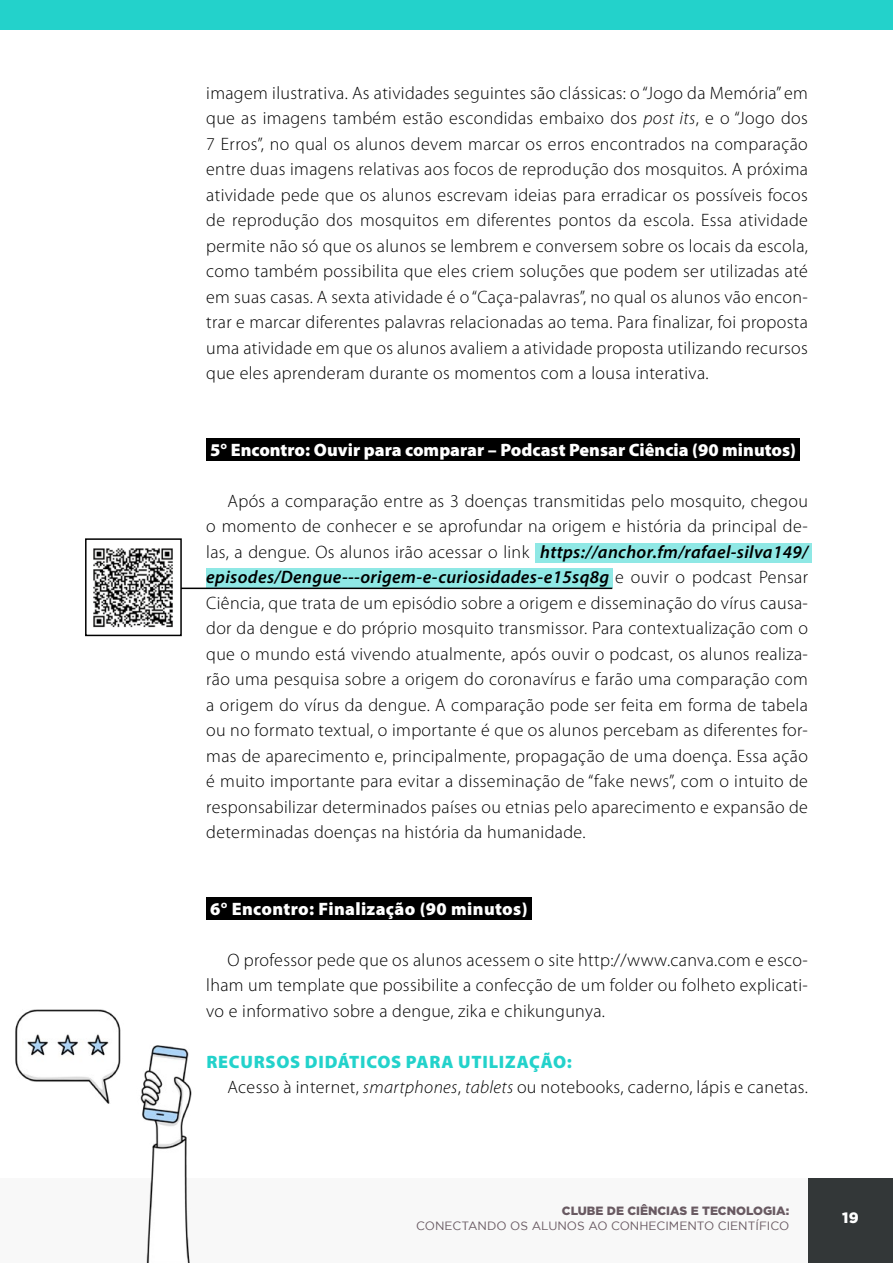
<style>
.page{position:relative;width:893px;height:1263px;background:#fff}
.page>*{position:absolute;margin:0;border:0;box-sizing:border-box;transform-origin:0 0}
.t1{font:300 18px/25.5px "Myriad Pro";letter-spacing:.02em;color:#000;text-align:justify}
.t2{font:900 18px "Myriad Pro";color:#fff}
.t3{font:900 18px "Myriad Pro";letter-spacing:.02em;color:#fff}
.t4{font:900 15px "Gotham";color:#fff}
.t5{font:12px "Gotham";color:#695a62}
.t6{font:900 12px "Gotham";color:#695a62}
.s1{font-style:italic}
.s2{font-weight:600;font-style:italic}
.s3{font-weight:900;color:#23d2cb}
</style>
<div class="page">
<div style="left:0;top:1178px;width:893px;height:85px;background:#f8f8f8"></div>
<div style="left:808px;top:1178px;width:85px;height:85px;background:#333738"></div>
<div style="left:206px;top:438px;width:593px;height:22px;background:#000"></div>
<div style="left:206px;top:568px;width:406px;height:20px;background:#8fe8e5"></div>
<div style="left:536px;top:543px;width:276px;height:19px;background:#8fe8e5"></div>
<img style="left:93px;top:548px;width:80px;height:80px">
<hr style="left:181px;top:588px;width:431px;height:1px;background:#000">
<div style="left:85px;top:538px;width:97px;height:98px;border:2px solid #000"></div>
<img style="left:15px;top:1009px;width:177px;height:254px">
<div style="left:206px;top:897px;width:325px;height:22px;background:#000"></div>
<div style="left:0;top:0;width:893px;height:30px;background:#23d2cb"></div>
<p class="t1" style="left:206px;top:80px;width:603px">imagem ilustrativa. As atividades seguintes são clássicas: o “Jogo da Memória” em que as imagens também estão escondidas embaixo dos <span class="s1">post its</span>, e o “Jogo dos 7 Erros”, no qual os alunos devem marcar os erros encontrados na comparação entre duas imagens relativas aos focos de reprodução dos mosquitos. A próxima atividade pede que os alunos escrevam ideias para erradicar os possíveis focos de reprodução dos mosquitos em diferentes pontos da escola. Essa atividade permite não só que os alunos se lembrem e conversem sobre os locais da escola, como também possibilita que eles criem soluções que podem ser utilizadas até em suas casas. A sexta atividade é o “Caça-palavras”, no qual os alunos vão encon&shy;trar e marcar diferentes palavras relacionadas ao tema. Para finalizar, foi proposta uma atividade em que os alunos avaliem a atividade proposta utilizando recursos que eles aprenderam durante os momentos com a lousa interativa.</p>
<p class="t2" style="left:210px;top:439px;width:587px">5° Encontro: Ouvir para comparar – Podcast Pensar Ciência (90 minutos)</p>
<p class="t1" style="left:206px;top:488px;width:603px;text-indent:21px">Após a comparação entre as 3 doenças transmitidas pelo mosquito, chegou o momento de conhecer e se aprofundar na origem e história da principal de&shy;las, a dengue. Os alunos irão acessar o link <span class="s2">https://anchor.fm/rafael-silva149/ episodes/Dengue---origem-e-curiosidades-e15sq8g</span> e ouvir o podcast Pensar Ciência, que trata de um episódio sobre a origem e disseminação do vírus causa&shy;dor da dengue e do próprio mosquito transmissor. Para contextualização com o que o mundo está vivendo atualmente, após ouvir o podcast, os alunos realiza&shy;rão uma pesquisa sobre a origem do coronavírus e farão uma comparação com a origem do vírus da dengue. A comparação pode ser feita em forma de tabela ou no formato textual, o importante é que os alunos percebam as diferentes for&shy;mas de aparecimento e, principalmente, propagação de uma doença. Essa ação é muito importante para evitar a disseminação de “fake news”, com o intuito de responsabilizar determinados países ou etnias pelo aparecimento e expansão de determinadas doenças na história da humanidade.</p>
<p class="t3" style="left:210px;top:898px;width:319px">6° Encontro: Finalização (90 minutos)</p>
<p class="t1" style="left:206px;top:947px;width:603px;text-indent:21px">O professor pede que os alunos acessem o site http://www.canva.com e esco&shy;lham um template que possibilite a confecção de um folder ou folheto explicati&shy;vo e informativo sobre a dengue, zika e chikungunya.</p>
<p class="t1" style="left:227px;top:1049px;width:582px;text-indent:-21px"><span class="s3">RECURSOS DIDÁTICOS PARA UTILIZAÇÃO:<br></span>Acesso à internet, <span class="s1">smartphones</span>, <span class="s1">tablets</span> ou notebooks, caderno, lápis e canetas.</p>
<p class="t6" style="left:562px;top:1204px;width:229px">CLUBE DE CIÊNCIAS E TECNOLOGIA:</p>
<p class="t5" style="left:416px;top:1219px;width:374px">CONECTANDO OS ALUNOS AO CONHECIMENTO CIENTÍFICO</p>
<p class="t4" style="left:842px;top:1209px;width:18px">19</p>
</div>
